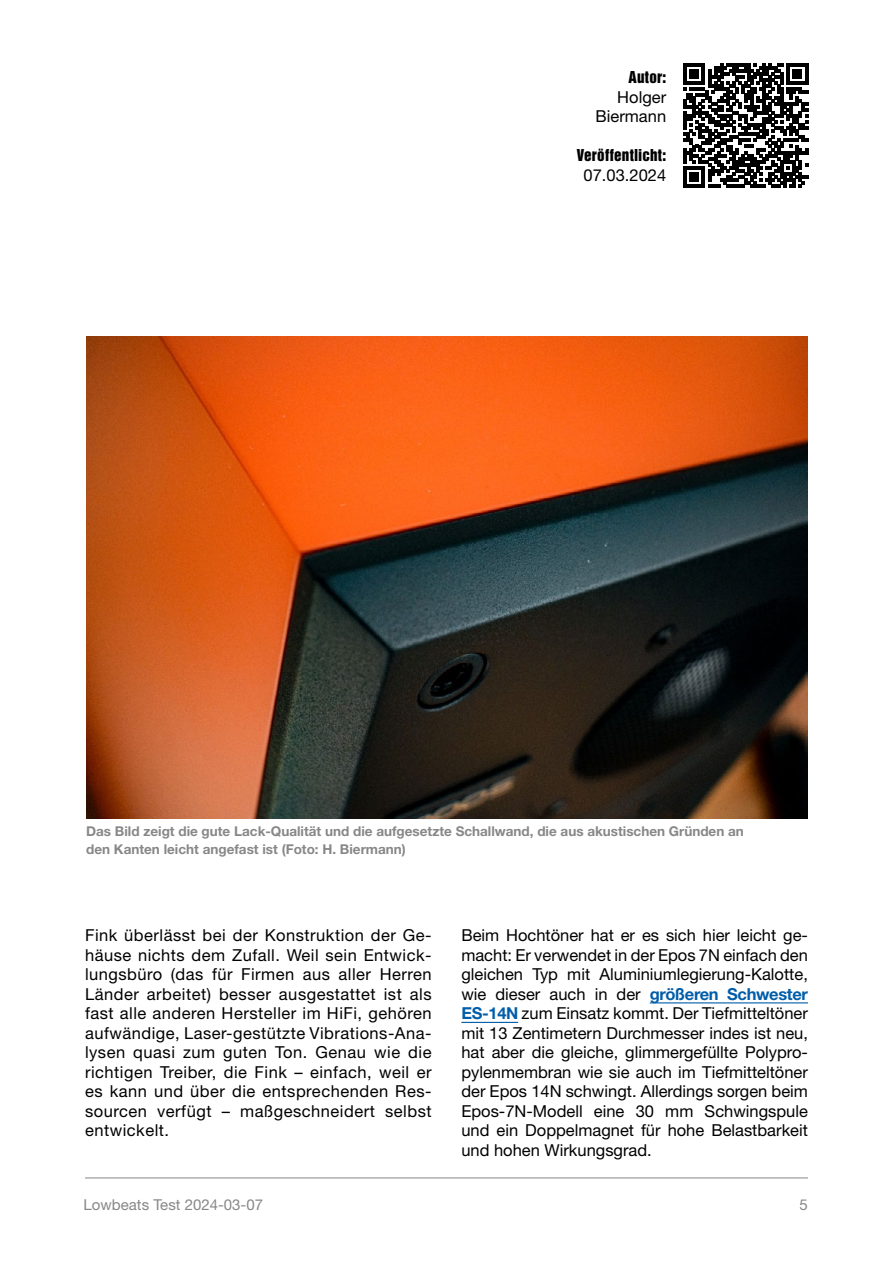
<style>
.page{position:relative;width:893px;height:1263px;background:#fff}
.page>*{position:absolute;margin:0;border:0;box-sizing:border-box;transform-origin:0 0}
.Fließtext_11_13_Block{font:16.5px/19.5px "Helvetica Neue LT Std";color:#000;text-align:justify}
.t1{font:15px "Helvetica Neue LT Std";color:#878787}
.t2{font:15px "Helvetica Inserat LT Std";letter-spacing:.015em;color:#000}
.BU_10_11_grau{font:700 13.5px/18px "Helvetica Neue LT Std";color:#878787}
.s1{font-weight:700;color:#005da9}
</style>
<div class="page">
<hr style="left:85px;top:1177px;width:723px;height:1px;background:#878787">
<svg style="left:684px;top:63px;width:124px;height:124px"></svg>
<img style="left:86px;top:337px;width:722px;height:481px">
<hr style="left:650px;top:1002px;width:158px;height:1px;background:#005da9">
<hr style="left:461px;top:1022px;width:57px;height:1px;background:#005da9">
<p class="t2" style="left:628px;top:68px;width:39px">Autor:</p>
<p class="Fließtext_11_13_Block" style="left:596px;top:87px;width:72px;text-align:right">Holger<br>Biermann</p>
<p class="t2" style="left:577px;top:146px;width:91px">Veröffentlicht:</p>
<p class="Fließtext_11_13_Block" style="left:584px;top:165px;width:84px">07.03.2024</p>
<p class="BU_10_11_grau" style="left:86px;top:822px;width:659px">Das Bild zeigt die gute Lack-Qualität und die aufgesetzte Schallwand, die aus akustischen Gründen an den Kanten leicht angefast ist (Foto: H. Biermann)</p>
<p class="Fließtext_11_13_Block" style="left:85px;top:925px;width:348px">Fink überlässt bei der Konstruktion der Ge&shy;häuse nichts dem Zufall. Weil sein Entwick&shy;lungsbüro (das für Firmen aus aller Herren Länder arbeitet) besser ausgestattet ist als fast alle anderen Hersteller im HiFi, gehören aufwändige, Laser-gestützte Vibrations-Ana&shy;lysen quasi zum guten Ton. Genau wie die richtigen Treiber, die Fink – einfach, weil er es kann und über die entsprechenden Res&shy;sourcen verfügt – maßgeschneidert selbst entwickelt.</p>
<p class="Fließtext_11_13_Block" style="left:461px;top:925px;width:348px">Beim Hochtöner hat er es sich hier leicht ge&shy;macht: Er verwendet in der Epos 7N einfach den gleichen Typ mit Aluminiumlegierung-Kalotte, wie dieser auch in der <span class="s1">größeren Schwester ES-14N</span> zum Einsatz kommt. Der Tiefmitteltöner mit 13 Zentimetern Durchmesser indes ist neu, hat aber die gleiche, glimmergefüllte Polypro&shy;pylenmembran wie sie auch im Tiefmitteltöner der Epos 14N schwingt. Allerdings sorgen beim Epos-7N-Modell eine 30 mm Schwingspule und ein Doppelmagnet für hohe Belastbarkeit und hohen Wirkungsgrad.</p>
<p class="t1" style="left:84px;top:1195px;width:181px">Lowbeats Test 2024-03-07</p>
<p class="t1" style="left:800px;top:1195px;width:10px">5</p>
</div>
